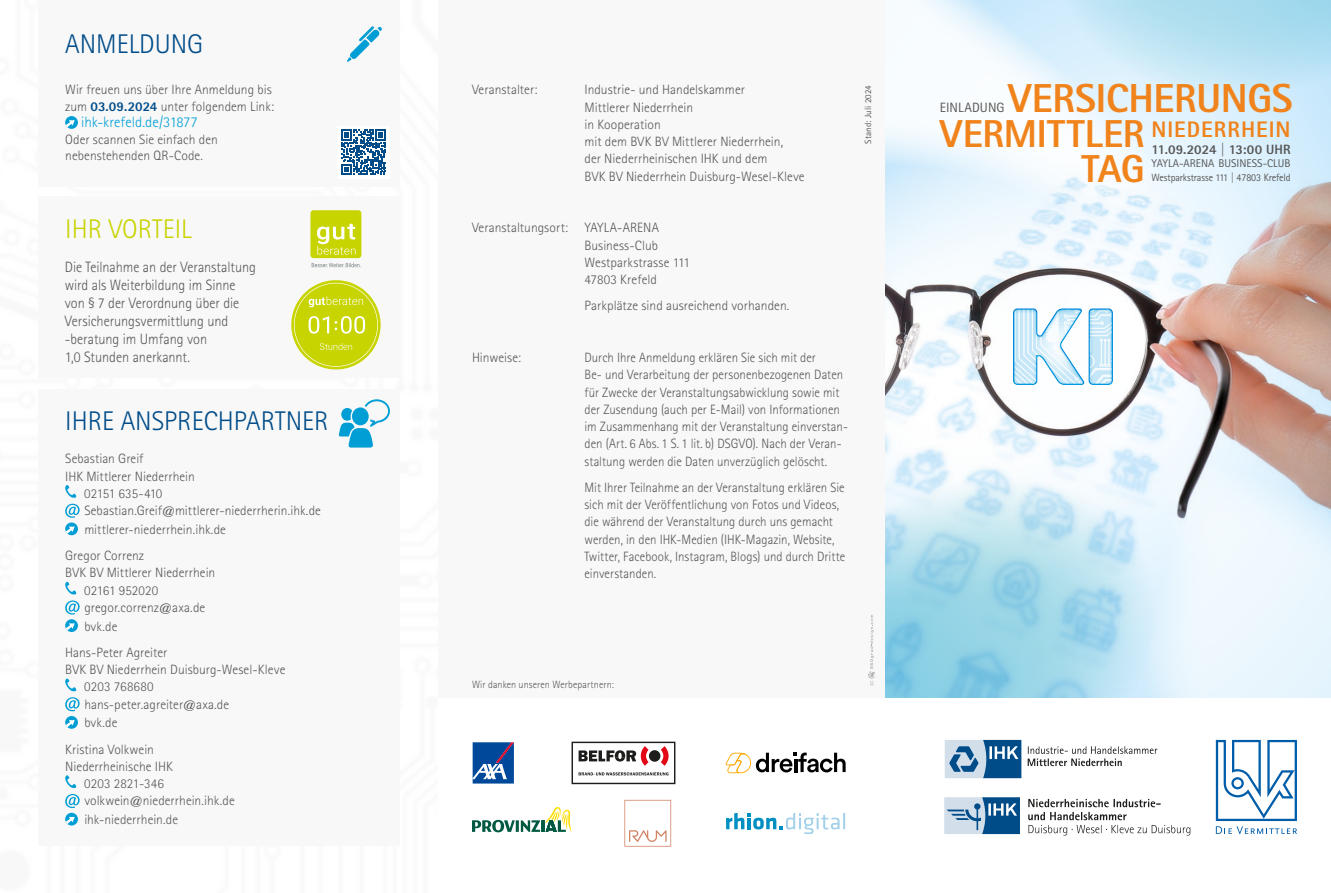
<style>
.page{position:relative;width:1331px;height:893px;background:#fff}
.page>*{position:absolute;margin:0;border:0;box-sizing:border-box;transform-origin:0 0}
.t1{font:800 40.5px "Rotis Sans Serif Pro";letter-spacing:-.01em;color:#f0831b}
.t2{font:800 39px/35.2px "Rotis Sans Serif Pro";letter-spacing:-.005em;color:#f0831b;text-align:right}
.t3{font:300 27px "Rotis Sans Serif Std";color:#004c89}
.t4{font:300 27px "Rotis Sans Serif Std";color:#c8d400}
.t5{font:800 22.5px "Rotis Sans Serif Pro";letter-spacing:.045em;color:#f0831b}
.t6{font:300 15px/18px "Rotis Sans Serif Std";letter-spacing:-.005em;color:#575756;scale:.95 1}
.t7{font:300 15px "Rotis Sans Serif Std";letter-spacing:-.005em;color:#009ed4}
.t8{font:300 13.5px/17.2px "Rotis Sans Serif Std";color:#575756}
.t9{font:300 13.5px/17.2px "Rotis Sans Serif Std";color:#575756;scale:.95 1}
.t10{font:800 13.5px "Rotis Sans Serif Pro";letter-spacing:.005em;color:#575756}
.t11{font:300 13.5px "Rotis Sans Serif Std";letter-spacing:-.03em;color:#575756}
.t12{font:13.5px "Rotis Sans Serif Pro";letter-spacing:.005em;color:#575756}
.t13{font:11.25px "Rotis Sans Serif Pro";color:#575756}
.t14{font:10.5px "Rotis Sans Serif Pro";letter-spacing:-.01em;color:#575756;scale:.95 1}
.t15{font:300 10.5px "Rotis Sans Serif Pro";letter-spacing:.01em;color:#575756;scale:.96 1}
.t16{font:9px "Rotis Sans Serif Pro";letter-spacing:.015em;color:#575756}
.s1{font-weight:800;color:#004c89}
</style>
<div class="page">
<img style="left:885px;top:0;width:446px;height:697px">
<div style="left:1011px;top:306px;width:102px;height:80px;background:#009fe3;opacity:.75"></div>
<div style="left:38px;top:0;width:362px;height:187px;background:#f8f8f8"></div>
<div style="left:438px;top:0;width:446px;height:697px;background:#f8f8f8"></div>
<svg style="left:868px;top:615px;width:7px;height:71px"></svg>
<svg style="left:472px;top:807px;width:99px;height:25px"></svg>
<svg style="left:472px;top:742px;width:42px;height:42px"></svg>
<svg style="left:473px;top:742px;width:41px;height:41px"></svg>
<svg style="left:726px;top:813px;width:119px;height:21px"></svg>
<div style="left:38px;top:389px;width:362px;height:457px;background:#f8f8f8"></div>
<svg style="left:65px;top:485px;width:12px;height:13px"></svg>
<svg style="left:65px;top:504px;width:15px;height:14px"></svg>
<svg style="left:65px;top:522px;width:13px;height:13px"></svg>
<svg style="left:66px;top:527px;width:9px;height:7px"></svg>
<svg style="left:65px;top:581px;width:15px;height:33px"></svg>
<svg style="left:65px;top:619px;width:13px;height:13px"></svg>
<svg style="left:66px;top:623px;width:9px;height:7px"></svg>
<svg style="left:65px;top:678px;width:12px;height:13px"></svg>
<svg style="left:65px;top:697px;width:15px;height:14px"></svg>
<div style="left:65px;top:716px;width:13px;height:13px;background:#009ed4;border-radius:50%"></div>
<svg style="left:66px;top:720px;width:9px;height:7px"></svg>
<svg style="left:65px;top:775px;width:12px;height:13px"></svg>
<svg style="left:65px;top:794px;width:15px;height:14px"></svg>
<svg style="left:65px;top:813px;width:13px;height:12px"></svg>
<svg style="left:66px;top:817px;width:9px;height:7px"></svg>
<svg style="left:339px;top:399px;width:51px;height:49px"></svg>
<div style="left:38px;top:196px;width:362px;height:182px;background:#f8f8f8"></div>
<svg style="left:347px;top:26px;width:35px;height:36px"></svg>
<div style="left:65px;top:116px;width:13px;height:13px;background:#009ed4;border-radius:50%"></div>
<svg style="left:66px;top:120px;width:9px;height:7px"></svg>
<div style="left:337px;top:126px;width:53px;height:52px;background:#fff"></div>
<svg style="left:341px;top:130px;width:45px;height:45px"></svg>
<svg style="left:312px;top:263px;width:49px;height:4px"></svg>
<div style="left:310px;top:210px;width:51px;height:48px;background:#c8d400;border-radius:3px"></div>
<svg style="left:317px;top:224px;width:39px;height:31px"></svg>
<svg style="left:726px;top:752px;width:120px;height:21px"></svg>
<svg style="left:291px;top:280px;width:90px;height:89px"></svg>
<svg style="left:294px;top:283px;width:84px;height:84px"></svg>
<svg style="left:571px;top:742px;width:104px;height:42px"></svg>
<svg style="left:624px;top:800px;width:47px;height:47px"></svg>
<svg style="left:945px;top:740px;width:76px;height:38px"></svg>
<svg style="left:1028px;top:746px;width:129px;height:20px"></svg>
<svg style="left:1216px;top:740px;width:81px;height:94px"></svg>
<svg style="left:944px;top:797px;width:76px;height:37px"></svg>
<svg style="left:1028px;top:799px;width:162px;height:36px"></svg>
<h3 class="t3" style="left:65px;top:28px;width:139px">ANMELDUNG</h3>
<p class="t8" style="left:65px;top:82px;width:210px;line-height:16.5px">Wir freuen uns über Ihre Anmeldung bis zum <span class="s1">03.09.2024</span> unter folgendem Link:</p>
<p class="t7" style="left:81px;top:114px;width:118px">ihk-krefeld.de/31877</p>
<p class="t8" style="left:65px;top:131px;width:154px;line-height:16.5px">Oder scannen Sie einfach den nebenstehenden QR-Code.</p>
<h3 class="t4" style="left:65px;top:214px;width:128px">IHR VORTEIL</h3>
<p class="t6" style="left:65px;top:258px;width:203px">Die Teilnahme an der Veranstaltung wird als Weiterbildung im Sinne von § 7 der Verordnung über die<br>Versicherungsvermittlung und -beratung im Umfang von<br>1,0 Stunden anerkannt.</p>
<h3 class="t3" style="left:65px;top:406px;width:265px">IHRE ANSPRECHPARTNER</h3>
<p class="t8" style="left:65px;top:450px;width:80px">Sebastian Greif</p>
<p class="t8" style="left:65px;top:467px;width:131px">IHK Mittlerer Niederrhein</p>
<p class="t11" style="left:84px;top:485px;width:80px">02151 635-410</p>
<p class="t8" style="left:84px;top:502px;width:238px">Sebastian.Greif@mittlerer-niederrherin.ihk.de</p>
<p class="t8" style="left:65px;top:516px;width:162px;line-height:26.2px;text-indent:19px">mittlerer-niederrhein.ihk.de<br>Gregor Correnz</p>
<p class="t8" style="left:84px;top:564px;width:133px;text-indent:-19px">BVK BV Mittlerer Niederrhein<br>02161 952020 gregor.correnz@axa.de</p>
<p class="t8" style="left:65px;top:613px;width:104px;line-height:26.2px;text-indent:19px">bvk.de<br>Hans-Peter Agreiter</p>
<p class="t8" style="left:84px;top:661px;width:203px;text-indent:-19px">BVK BV Niederrhein Duisburg-Wesel-Kleve<br>0203 768680 hans-peter.agreiter@axa.de</p>
<p class="t8" style="left:65px;top:710px;width:90px;line-height:26.2px;text-indent:19px">bvk.de<br>Kristina Volkwein</p>
<p class="t8" style="left:84px;top:758px;width:152px;text-indent:-19px">Niederrheinische IHK<br>0203 2821-346 volkwein@niederrhein.ihk.de</p>
<p class="t8" style="left:84px;top:811px;width:95px">ihk-niederrhein.de</p>
<p class="t8" style="left:472px;top:81px;width:67px">Veranstalter:</p>
<p class="t8" style="left:584px;top:81px;width:222px">Industrie- und Handelskammer<br>Mittlerer Niederrhein<br>in Kooperation<br>mit dem BVK BV Mittlerer Niederrhein,<br>der Niederrheinischen IHK und dem<br>BVK BV Niederrhein Duisburg-Wesel-Kleve</p>
<p class="t8" style="left:584px;top:219px;width:107px;text-indent:-112px">Veranstaltungsort: YAYLA-ARENA<br>Business-Club<br>Westparkstrasse 111<br>47803 Krefeld</p>
<p class="t8" style="left:584px;top:297px;width:206px">Parkplätze sind ausreichend vorhanden.</p>
<p class="t8" style="left:472px;top:349px;width:51px">Hinweise:</p>
<p class="t9" style="left:584px;top:349px;width:279px">Durch Ihre Anmeldung erklären Sie sich mit der<br>Be- und Verarbeitung der personenbezogenen Daten für Zwecke der Veranstaltungsabwicklung sowie mit der Zusendung (auch per E-Mail) von Informationen im Zusammenhang mit der Veranstaltung einverstan&shy;den (Art. 6 Abs. 1 S. 1 lit. b) DSGVO). Nach der Veran&shy;staltung werden die Daten unverzüglich gelöscht.</p>
<p class="t9" style="left:584px;top:479px;width:276px">Mit Ihrer Teilnahme an der Veranstaltung erklären Sie sich mit der Veröffentlichung von Fotos und Videos, die während der Veranstaltung durch uns gemacht werden, in den IHK-Medien (IHK-Magazin, Website, Twitter, Facebook, Instagram, Blogs) und durch Dritte einverstanden.</p>
<p class="t16" style="left:863px;top:144px;width:60px;rotate:-90deg">Stand: Juli 2024</p>
<p class="t15" style="left:472px;top:678px;width:149px">Wir danken unseren Werbepartnern:</p>
<h1 class="t1" style="left:1008px;top:72px;width:286px">VERSICHERUNGS</h1>
<h2 class="t2" style="left:940px;top:116px;width:206px">VERMITTLER<br>TAG</h2>
<h3 class="t5" style="left:1151px;top:115px;width:141px">NIEDERRHEIN</h3>
<p class="t12" style="left:940px;top:99px;width:66px">EINLADUNG</p>
<p class="t10" style="left:1151px;top:140px;width:141px">11.09.2024 | 13:00 UHR</p>
<p class="t13" style="left:1151px;top:157px;width:141px">YAYLA-ARENA BUSINESS-CLUB</p>
<p class="t14" style="left:1151px;top:171px;width:148px">Westparkstrasse 111 | 47803 Krefeld</p>
</div>
